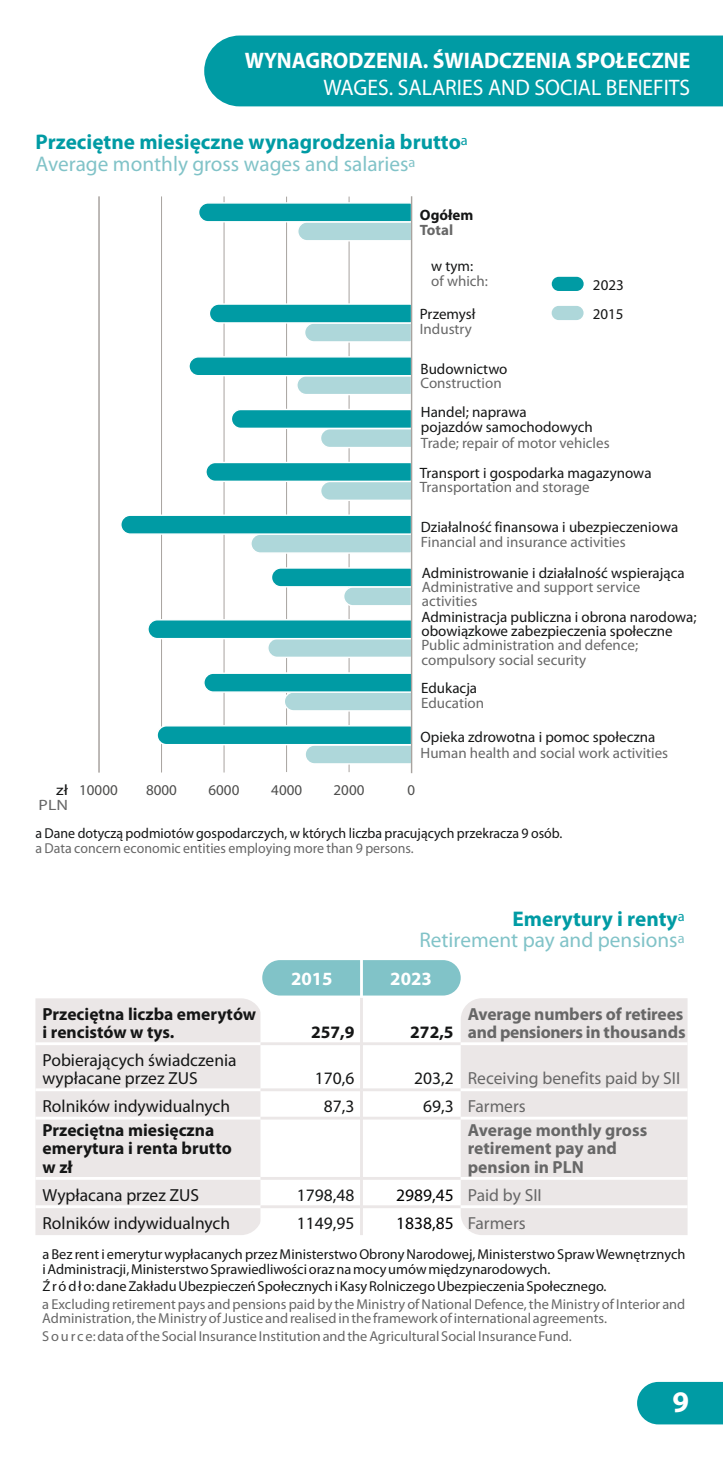
<style>
.page{position:relative;width:723px;height:1460px;background:#fff}
.page>*{position:absolute;margin:0;border:0;box-sizing:border-box;transform-origin:0 0}
.t1{font:700 30px "Myriad Pro";color:#fff}
.t2{font:700 22.5px "Myriad Pro";color:#fff;scale:.96 1}
.t3{font:22.5px "Myriad Pro";color:#fff;scale:.96 1}
.t4{font:21.25px/21.8px "Myriad Pro";color:#81c3c8}
.t5{font:700 21.25px "Myriad Pro";color:#009ba4}
.t6{font:700 18.75px "Myriad Pro";color:#fff}
.t7{font:17.5px/18px "Myriad Pro";color:#151616}
.t8{font:700 17.5px/18.5px "Myriad Pro";color:#676767}
.t9{font:700 17.5px/18.5px "Myriad Pro";color:#151616}
.t10{font:17.5px "Myriad Pro";color:#676767}
.t11{font:17.5px "Myriad Pro";color:#000}
.t12{font:15px/15.2px "Myriad Pro";color:#151616}
.t13{font:15px/14.5px "Myriad Pro";color:#676767}
.t14{font:15px "Myriad Pro";color:#4e4e4d}
.t15{font:700 15px "Myriad Pro";color:#151616}
.t16{font:700 15px "Myriad Pro";color:#676767}
.t17{font:15px "Myriad Pro";color:#676767;scale:1.18 1}
.t18{font:15px "Myriad Pro";color:#151616;scale:1.18 1}
.t19{font:14.5px/14.8px "Myriad Pro";color:#151616}
.t20{font:14.5px/14.8px "Myriad Pro";color:#676767}
.t21{font:14.5px "Myriad Pro";color:#009ba4}
.t22{font:14.5px "Myriad Pro";color:#81c3c8}
.s1{font-weight:700;color:#009ba4}
.s2{color:#151616}
.s3{color:#000}
.s4{color:#676767}
</style>
<div class="page">
<div style="left:204px;top:36px;width:519px;height:70px;background:#009ba4"></div>
<div style="left:461px;top:998px;width:226px;height:237px;background:#ebe7e7"></div>
<div style="left:35px;top:998px;width:225px;height:237px;background:#ebe7e7"></div>
<div style="left:262px;top:960px;width:199px;height:35px;background:#81c3c8;border-radius:18px"></div>
<hr style="left:360px;top:998px;width:3px;height:237px;background:#ebe7e7">
<hr style="left:360px;top:958px;width:3px;height:40px;background:#fff">
<hr style="left:35px;top:1205px;width:229px;height:3px;background:#fff">
<hr style="left:260px;top:1205px;width:201px;height:3px;background:#ebe7e7">
<hr style="left:461px;top:1205px;width:226px;height:3px;background:#fff">
<hr style="left:35px;top:1177px;width:229px;height:3px;background:#fff">
<hr style="left:260px;top:1177px;width:201px;height:3px;background:#ebe7e7">
<hr style="left:461px;top:1177px;width:226px;height:3px;background:#fff">
<hr style="left:35px;top:1117px;width:229px;height:2px;background:#fff">
<hr style="left:260px;top:1117px;width:201px;height:2px;background:#ebe7e7">
<hr style="left:461px;top:1117px;width:226px;height:2px;background:#fff">
<hr style="left:35px;top:1088px;width:229px;height:3px;background:#fff">
<hr style="left:260px;top:1088px;width:201px;height:3px;background:#ebe7e7">
<hr style="left:461px;top:1088px;width:226px;height:3px;background:#fff">
<hr style="left:35px;top:1042px;width:229px;height:3px;background:#fff">
<hr style="left:260px;top:1042px;width:201px;height:3px;background:#ebe7e7">
<hr style="left:461px;top:1042px;width:226px;height:3px;background:#fff">
<div style="left:637px;top:1382px;width:86px;height:42px;background:#009ba4"></div>
<div style="left:552px;top:306px;width:31px;height:14px;background:#aed7da;border-radius:7px"></div>
<div style="left:552px;top:277px;width:32px;height:14px;background:#009ba4;border-radius:7px"></div>
<hr style="left:349px;top:197px;width:1px;height:575px;background:#a8a39f">
<hr style="left:286px;top:197px;width:1px;height:575px;background:#a8a39f">
<hr style="left:224px;top:196px;width:1px;height:576px;background:#a8a39f">
<hr style="left:99px;top:196px;width:1px;height:576px;background:#a8a39f">
<hr style="left:161px;top:196px;width:1px;height:576px;background:#a8a39f">
<svg style="left:199px;top:201px;width:214px;height:41px"></svg>
<svg style="left:210px;top:303px;width:203px;height:40px"></svg>
<svg style="left:189px;top:355px;width:224px;height:41px"></svg>
<svg style="left:232px;top:408px;width:181px;height:41px"></svg>
<svg style="left:206px;top:461px;width:207px;height:41px"></svg>
<svg style="left:121px;top:514px;width:292px;height:40px"></svg>
<svg style="left:272px;top:566px;width:141px;height:41px"></svg>
<svg style="left:148px;top:618px;width:265px;height:41px"></svg>
<svg style="left:204px;top:672px;width:209px;height:40px"></svg>
<svg style="left:157px;top:724px;width:256px;height:41px"></svg>
<hr style="left:411px;top:196px;width:1px;height:577px;background:#a8a39f">
<h2 class="t2" style="left:245px;top:51px;width:465px">WYNAGRODZENIA. ŚWIADCZENIA SPOŁECZNE</h2>
<h2 class="t3" style="left:323px;top:78px;width:383px">WAGES. SALARIES AND SOCIAL BENEFITS</h2>
<h3 class="t5" style="left:36px;top:134px;width:427px">Przeciętne miesięczne wynagrodzenia brutto</h3>
<p class="t21" style="left:461px;top:134px;width:8px">a</p>
<h3 class="t4" style="left:36px;top:155px;width:375px">Average monthly gross wages and salaries</h3>
<p class="t22" style="left:409px;top:156px;width:8px">a</p>
<p class="t15" style="left:420px;top:208px;width:55px">Ogółem</p>
<p class="t16" style="left:420px;top:223px;width:35px">Total</p>
<p class="t12" style="left:431px;top:260px;width:43px">w tym:</p>
<p class="t13" style="left:431px;top:275px;width:58px">of which:</p>
<p class="t12" style="left:420px;top:308px;width:57px">Przemysł</p>
<p class="t13" style="left:420px;top:323px;width:54px">Industry</p>
<p class="t12" style="left:420px;top:362px;width:89px">Budownictwo</p>
<p class="t13" style="left:420px;top:377px;width:83px">Construction</p>
<p class="t12" style="left:593px;top:279px;width:32px">2023</p>
<p class="t12" style="left:593px;top:308px;width:32px">2015</p>
<p class="t18" style="left:56px;top:784px;width:12px">zł</p>
<p class="t17" style="left:39px;top:799px;width:26px">PLN</p>
<p class="t14" style="left:79px;top:783px;width:40px">10000</p>
<p class="t14" style="left:146px;top:783px;width:32px">8000</p>
<p class="t14" style="left:209px;top:783px;width:32px">6000</p>
<p class="t14" style="left:271px;top:783px;width:32px">4000</p>
<p class="t14" style="left:334px;top:783px;width:32px">2000</p>
<p class="t12" style="left:421px;top:406px;width:173px">Handel; naprawa<br>pojazdów samochodowych</p>
<p class="t13" style="left:421px;top:437px;width:190px">Trade; repair of motor vehicles</p>
<p class="t12" style="left:420px;top:467px;width:233px">Transport i gospodarka magazynowa</p>
<p class="t13" style="left:420px;top:481px;width:171px">Transportation and storage</p>
<p class="t12" style="left:421px;top:521px;width:259px">Działalność finansowa i ubezpieczeniowa</p>
<p class="t13" style="left:421px;top:536px;width:206px">Financial and insurance activities</p>
<p class="t12" style="left:422px;top:566px;width:264px">Administrowanie i działalność wspierająca</p>
<p class="t13" style="left:422px;top:581px;width:220px">Administrative and support service activities</p>
<p class="t12" style="left:421px;top:611px;width:277px;line-height:14.2px">Administracja publiczna i obrona narodowa; obowiązkowe zabezpieczenia społeczne</p>
<p class="t13" style="left:421px;top:639px;width:218px">Public administration and defence; compulsory social security</p>
<p class="t12" style="left:421px;top:681px;width:58px">Edukacja</p>
<p class="t13" style="left:421px;top:697px;width:65px">Education</p>
<p class="t12" style="left:420px;top:731px;width:236px">Opieka zdrowotna i pomoc społeczna</p>
<p class="t13" style="left:420px;top:747px;width:249px">Human health and social work activities</p>
<p class="t19" style="left:35px;top:827px;width:528px">a Dane dotyczą podmiotów gospodarczych, w których liczba pracujących przekracza 9 osób.</p>
<p class="t20" style="left:35px;top:842px;width:380px">a Data concern economic entities employing more than 9 persons.</p>
<h3 class="t5" style="left:512px;top:910px;width:173px">Emerytury i ren <sup>a</sup></h3>
<h3 class="t4" style="left:419px;top:909px;width:267px;text-indent:239px"><span class="s1">ty<br></span>Retirement pay and pensions<sup>a</sup></h3>
<p class="t9" style="left:43px;top:1006px;width:215px">Przeciętna liczba emerytów i rencistów w tys.</p>
<p class="t7" style="left:43px;top:1053px;width:196px">Pobierających świadczenia wypłacane przez ZUS</p>
<p class="t6" style="left:291px;top:971px;width:43px">2015</p>
<p class="t6" style="left:390px;top:971px;width:43px">2023</p>
<p class="t9" style="left:311px;top:1024px;width:45px">257,9</p>
<p class="t9" style="left:410px;top:1024px;width:45px">272,5</p>
<p class="t8" style="left:468px;top:1006px;width:219px">Average numbers of retirees and pensioners in thousands</p>
<p class="t7" style="left:315px;top:1071px;width:41px">170,6</p>
<p class="t10" style="left:414px;top:1071px;width:268px"><span class="s2">203,2</span> Receiving benefits paid by SII</p>
<p class="t7" style="left:43px;top:1099px;width:189px">Rolników indywidualnych</p>
<p class="t7" style="left:324px;top:1099px;width:32px">87,3</p>
<p class="t10" style="left:423px;top:1099px;width:104px"><span class="s2">69,3</span> Farmers</p>
<p class="t9" style="left:43px;top:1122px;width:191px">Przeciętna miesięczna emerytura i renta brutto w zł</p>
<p class="t8" style="left:468px;top:1122px;width:181px">Average monthly gross retirement pay and pension in PLN</p>
<p class="t7" style="left:43px;top:1187px;width:158px">Wypłacana przez ZUS</p>
<p class="t7" style="left:297px;top:1187px;width:59px">1798,48</p>
<p class="t10" style="left:396px;top:1188px;width:147px"><span class="s3">2989,45</span> Paid by SII</p>
<p class="t7" style="left:43px;top:1216px;width:189px">Rolników indywidualnych</p>
<p class="t7" style="left:297px;top:1216px;width:59px">1149,95</p>
<p class="t11" style="left:396px;top:1216px;width:131px">1838,85 <span class="s4">Farmers</span></p>
<p class="t19" style="left:42px;top:1248px;width:644px">a Bez rent i emerytur wypłacanych przez Ministerstwo Obrony Narodowej, Ministerstwo Spraw Wewnętrznych i Administracji, Ministerstwo Sprawiedliwości oraz na mocy umów międzynarodowych.</p>
<p class="t19" style="left:42px;top:1280px;width:566px">Ź r ó d ł o: dane Zakładu Ubezpieczeń Społecznych i Kasy Rolniczego Ubezpieczenia Społecznego.</p>
<p class="t20" style="left:42px;top:1298px;width:644px">a Excluding retirement pays and pensions paid by the Ministry of National Defence, the Ministry of Interior and<br>Administration, the Ministry of Justice and realised in the framework of international agreements.</p>
<p class="t20" style="left:42px;top:1330px;width:531px">S o u r c e: data of the Social Insurance Institution and the Agricultural Social Insurance Fund.</p>
<h1 class="t1" style="left:672px;top:1389px;width:18px">9</h1>
</div>
